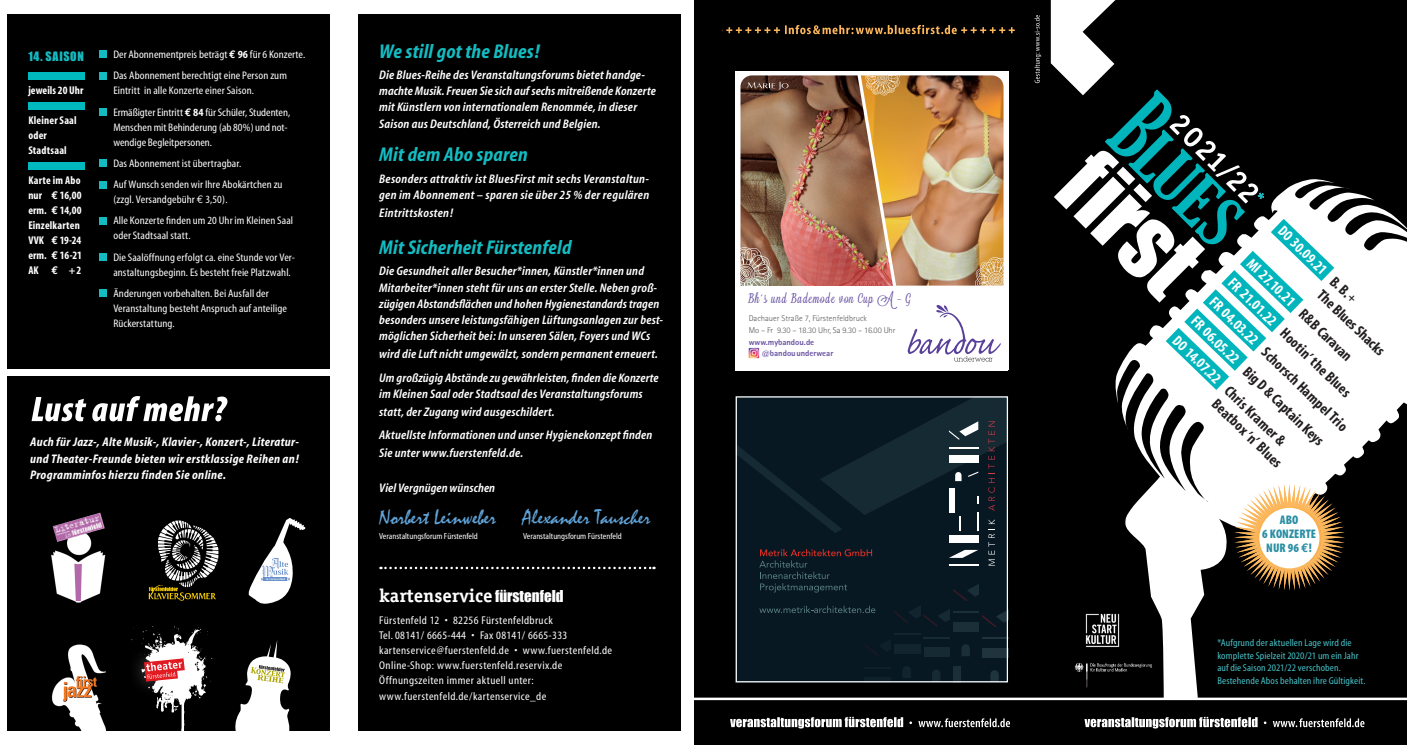
<style>
.page{position:relative;width:1407px;height:745px;background:#fff}
.page>*{position:absolute;margin:0;border:0;box-sizing:border-box;transform-origin:0 0}
.t1{font:21.25px "Mistral";color:#60a3d8}
.t2{font:20px "Myriad MM It 700 400";letter-spacing:.005em;color:#14bcc2}
.t3{font:700 18.75px "Officina Serif";color:#fff}
.t4{font:15px/26.8px "Myriad MM 700 300";color:#231f20}
.t5{font:13.62px "Lavanderia";letter-spacing:.06em;color:#59409a}
.t6{font:12.5px/16.2px "Myriad MM It 614 400";letter-spacing:.015em;color:#fff}
.t7{font:12.5px/16.2px "Myriad MM It 700 400";letter-spacing:.025em;color:#fff;text-align:justify}
.t8{font:12.5px/13.8px "Myriad MM 830 300";letter-spacing:.005em;color:#2a8fa4;text-align:center}
.t9{font:11.88px "Impact";letter-spacing:.06em;color:#14bcc2}
.t10{font:11.25px/15px "Myriad MM 400 400";letter-spacing:.035em;color:#fff}
.t11{font:11.25px/15px "Myriad MM 700 300";letter-spacing:.015em;color:#fff}
.t12{font:11px/21.2px "Myriad MM 400 400";letter-spacing:.005em;color:#fff}
.t13{font:10px/12.5px "Myriad MM 400 400";letter-spacing:.01em;color:#47c2c8}
.t14{font:8.75px "Myriad MM 400 400";color:#fff}
.t15{font:300 8.38px/11.5px "Rotis Sans Serif";color:#57585a}
.t16{font:800 8.38px/11.5px "Rotis Sans Serif";color:#6952a2}
.s1{font-family:"Euro Mono";font-weight:700}
.s2{font-family:"Myriad MM 700 400"}
.s3{font-family:"Euro Mono"}
.s4{font-family:"Impact";font-weight:400;font-size:15px}
.s5{color:#fff}
</style>
<div class="page">
<div style="left:358px;top:14px;width:322px;height:716px;background:#000"></div>
<div style="left:7px;top:14px;width:323px;height:355px;background:#000"></div>
<div style="left:7px;top:376px;width:323px;height:354px;background:#000"></div>
<img style="left:133px;top:626px;width:79px;height:104px">
<svg style="left:131px;top:638px;width:74px;height:62px"></svg>
<svg style="left:233px;top:640px;width:68px;height:91px"></svg>
<svg style="left:32px;top:396px;width:195px;height:25px"></svg>
<img style="left:49px;top:644px;width:61px;height:87px">
<svg style="left:63px;top:675px;width:34px;height:26px"></svg>
<svg style="left:148px;top:520px;width:71px;height:81px"></svg>
<svg style="left:248px;top:518px;width:57px;height:86px"></svg>
<img style="left:51px;top:531px;width:55px;height:71px">
<img style="left:85px;top:512px;width:15px;height:5px">
<svg style="left:74px;top:563px;width:8px;height:38px"></svg>
<div style="left:99px;top:51px;width:7px;height:7px;background:#14bcc2"></div>
<div style="left:99px;top:72px;width:7px;height:7px;background:#14bcc2"></div>
<div style="left:99px;top:108px;width:7px;height:7px;background:#14bcc2"></div>
<div style="left:99px;top:160px;width:7px;height:7px;background:#14bcc2"></div>
<div style="left:99px;top:181px;width:7px;height:7px;background:#14bcc2"></div>
<div style="left:99px;top:217px;width:7px;height:7px;background:#14bcc2"></div>
<div style="left:99px;top:253px;width:7px;height:7px;background:#14bcc2"></div>
<div style="left:99px;top:290px;width:7px;height:7px;background:#14bcc2"></div>
<div style="left:28px;top:72px;width:57px;height:7px;background:#00b9bf"></div>
<div style="left:28px;top:102px;width:57px;height:7px;background:#00b9bf"></div>
<div style="left:28px;top:162px;width:57px;height:7px;background:#00b9bf"></div>
<div style="left:694px;top:0;width:355px;height:744px;background:#000"></div>
<svg style="left:1034px;top:15px;width:7px;height:68px"></svg>
<div style="left:1048px;top:0;width:359px;height:744px;background:#000"></div>
<svg style="left:1264px;top:718px;width:100px;height:8px"></svg>
<svg style="left:1084px;top:716px;width:173px;height:12px"></svg>
<svg style="left:1115px;top:186px;width:292px;height:511px"></svg>
<svg style="left:1234px;top:483px;width:111px;height:107px"></svg>
<div style="left:1259px;top:507px;width:60px;height:61px;background:#fff;border-radius:50%"></div>
<img style="left:736px;top:71px;width:272px;height:298px">
<div style="left:736px;top:396px;width:272px;height:286px;background:#071822"></div>
<div style="left:982px;top:647px;width:26px;height:10px;background:#1f343d"></div>
<svg style="left:990px;top:670px;width:9px;height:10px"></svg>
<svg style="left:982px;top:637px;width:24px;height:1px"></svg>
<div style="left:953px;top:621px;width:25px;height:10px;background:#1b2f38"></div>
<div style="left:953px;top:665px;width:8px;height:17px;background:#1b2f38"></div>
<svg style="left:961px;top:644px;width:9px;height:11px"></svg>
<div style="left:924px;top:647px;width:25px;height:9px;background:#162a33"></div>
<svg style="left:932px;top:670px;width:8px;height:10px"></svg>
<hr style="left:924px;top:636px;width:25px;height:2px;background:#58777d">
<div style="left:865px;top:677px;width:26px;height:5px;background:#0e202a"></div>
<svg style="left:903px;top:666px;width:8px;height:11px"></svg>
<svg style="left:865px;top:633px;width:55px;height:23px"></svg>
<svg style="left:738px;top:398px;width:268px;height:228px"></svg>
<div style="left:736px;top:396px;width:272px;height:286px;border:1px solid #fff"></div>
<svg style="left:726px;top:25px;width:289px;height:9px"></svg>
<svg style="left:909px;top:718px;width:101px;height:8px"></svg>
<svg style="left:730px;top:716px;width:173px;height:12px"></svg>
<hr style="left:693px;top:697px;width:714px;height:2px;background:#fff">
<img style="left:1074px;top:659px;width:80px;height:31px">
<img style="left:1085px;top:612px;width:35px;height:36px">
<svg style="left:1051px;top:0;width:283px;height:390px"></svg>
<svg style="left:380px;top:566px;width:274px;height:3px"></svg>
<svg style="left:1347px;top:293px;width:9px;height:9px"></svg>
<p class="t9" style="left:28px;top:47px;width:57px">14. SAISON</p>
<p class="t11" style="left:28px;top:83px;width:57px">jeweils 20 Uhr</p>
<p class="t11" style="left:28px;top:113px;width:50px">Kleiner Saal oder<br>Stadtsaal</p>
<p class="t11" style="left:28px;top:173px;width:55px">Karte im Abo nur <span class="s1">€</span> 16,00 erm. <span class="s1">€</span> 14,00<br>Einzelkarten<br>VVK <span class="s1">€</span> 19-24 erm. <span class="s1">€</span> 16-21<br>AK <span class="s1">€</span> + 2</p>
<p class="t12" style="left:113px;top:44px;width:193px">Der Abonnementpreis beträgt <span class="s1">E</span> <span class="s2">96</span> für 6 Konzerte.<br>Das Abonnement berechtigt eine Person zum</p>
<p class="t12" style="left:113px;top:80px;width:178px">Eintritt in alle Konzerte einer Saison.<br>Ermäßigter Eintritt <span class="s1">E</span> <span class="s2">84</span> für Schüler, Studenten,</p>
<p class="t12" style="left:113px;top:120px;width:176px;line-height:15px">Menschen mit Behinderung (ab 80%) und not&shy;wendige Begleitpersonen.</p>
<p class="t12" style="left:113px;top:153px;width:171px">Das Abonnement ist übertragbar.<br>Auf Wunsch senden wir Ihre Abokärtchen zu</p>
<p class="t12" style="left:113px;top:189px;width:181px">(zzgl. Versandgebühr <span class="s3">E</span> 3,50).<br>Alle Konzerte finden um 20 Uhr im Kleinen Saal</p>
<p class="t12" style="left:113px;top:225px;width:183px">oder Stadtsaal statt.<br>Die Saalöffnung erfolgt ca. eine Stunde vor Ver-</p>
<p class="t12" style="left:113px;top:262px;width:179px">anstaltungsbeginn. Es besteht freie Platzwahl.<br>Änderungen vorbehalten. Bei Ausfall der</p>
<p class="t12" style="left:113px;top:301px;width:175px;line-height:15px">Veranstaltung besteht Anspruch auf anteilige<br>Rückerstattung.</p>
<p class="t7" style="left:30px;top:434px;width:270px">Auch für Jazz-, Alte Musik-, Klavier-, Konzert-, Literatur&shy;und Theater-Freunde bieten wir erstklassige Reihen an!<br>Programminfos hierzu finden Sie online.</p>
<h2 class="t2" style="left:379px;top:41px;width:162px">We still got the Blues!</h2>
<p class="t6" style="left:379px;top:67px;width:278px">Die Blues-Reihe des Veranstaltungsforums bietet handge&shy;machte Musik. Freuen Sie sich auf sechs mitreißende Konzerte mit Künstlern von internationalem Renommée, in dieser Saison aus Deutschland, Österreich und Belgien.</p>
<h2 class="t2" style="left:379px;top:145px;width:150px">Mit dem Abo sparen</h2>
<p class="t6" style="left:379px;top:171px;width:272px">Besonders attraktiv ist BluesFirst mit sechs Veranstaltun&shy;gen im Abonnement – sparen sie über 25 % der regulären</p>
<p class="t6" style="left:379px;top:205px;width:75px">Eintrittskosten!</p>
<h2 class="t2" style="left:379px;top:237px;width:194px">Mit Sicherheit Fürstenfeld</h2>
<p class="t6" style="left:379px;top:263px;width:285px">Die Gesundheit aller Besucher*innen, Künstler*innen und Mitarbeiter*innen steht für uns an erster Stelle. Neben groß&shy;zügigen Abstandsflächen und hohen Hygienestandards tragen besonders unsere leistungsfähigen Lüftungsanlagen zur best&shy;möglichen Sicherheit bei: In unseren Sälen, Foyers und WCs</p>
<p class="t6" style="left:379px;top:342px;width:281px;line-height:23.8px">wird die Luft nicht umgewälzt, sondern permanent erneuert.<br>Um großzügig Abstände zu gewährleisten, finden die Konzerte</p>
<p class="t6" style="left:379px;top:385px;width:265px;line-height:17.5px">im Kleinen Saal oder Stadtsaal des Veranstaltungsforums statt, der Zugang wird ausgeschildert.</p>
<p class="t6" style="left:379px;top:426px;width:275px;line-height:17.5px">Aktuellste Informationen und unser Hygienekonzept finden<br>Sie unter www.fuerstenfeld.de.</p>
<p class="t6" style="left:379px;top:480px;width:117px">Viel Vergnügen wünschen</p>
<h1 class="t1" style="left:379px;top:505px;width:118px">Norbert Leinweber</h1>
<h1 class="t1" style="left:522px;top:505px;width:129px">Alexander Tauscher</h1>
<p class="t14" style="left:379px;top:532px;width:100px">Veranstaltungsforum Fürstenfeld</p>
<p class="t14" style="left:523px;top:532px;width:100px">Veranstaltungsforum Fürstenfeld</p>
<h3 class="t3" style="left:379px;top:583px;width:186px">kartenservice <span class="s4">fürstenfeld</span></h3>
<p class="t10" style="left:379px;top:613px;width:234px">Fürstenfeld 12 • 82256 Fürstenfeldbruck<br>Tel. 08141/ 6665-444 • Fax 08141/ 6665-333 kartenservice@fuerstenfeld.de • www.fuerstenfeld.de Online-Shop: www.fuerstenfeld.reservix.de Öffnungszeiten immer aktuell unter: www.fuerstenfeld.de/kartenservice_de</p>
<p class="t5" style="left:748px;top:290px;width:164px">Bh´s und Bademode von Cup A – G</p>
<p class="t15" style="left:749px;top:312px;width:148px">Dachauer Straße 7, Fürstenfeldbruck<br>Mo – Fr 9.30 – 18.30 Uhr, Sa 9.30 – 16.00 Uhr</p>
<p class="t16" style="left:761px;top:335px;width:74px;text-indent:-13px">www.mybandou.de @bandouunderwear</p>
<p class="t4" style="left:1338px;top:273px;width:89px;line-height:18.2px;text-indent:-72px;rotate:44deg"><span class="s5">DO 30.09.21</span> B. B.<br>The Blues Shacks</p>
<p class="t4" style="left:1258px;top:252px;width:187px;rotate:44deg"><span class="s5">MI 27.10.21</span> R&amp;B Caravan<br><span class="s5">FR 21.01.22</span> Hootin’ the Blues<br><span class="s5">FR 04.03.22</span> Schorsch Hampel Trio<br><span class="s5">FR 06.05.22</span> Big D &amp; Captain Keys<br><span class="s5">DO 14.07.22</span> Chris Kramer &amp;</p>
<p class="t4" style="left:1223px;top:392px;width:93px;rotate:44deg">Beatbox ’n’ Blues</p>
<p class="t8" style="left:1262px;top:513px;width:55px">ABO<br>6 KONZERTE<br>NUR 96 <span class="s1">€</span>!</p>
<p class="t13" style="left:1217px;top:636px;width:149px">*Aufgrund der aktuellen Lage wird die komplette Spielzeit 2020/21 um ein Jahr auf die Saison 2021/22 verschoben.<br>Bestehende Abos behalten ihre Gültigkeit.</p>
</div>
